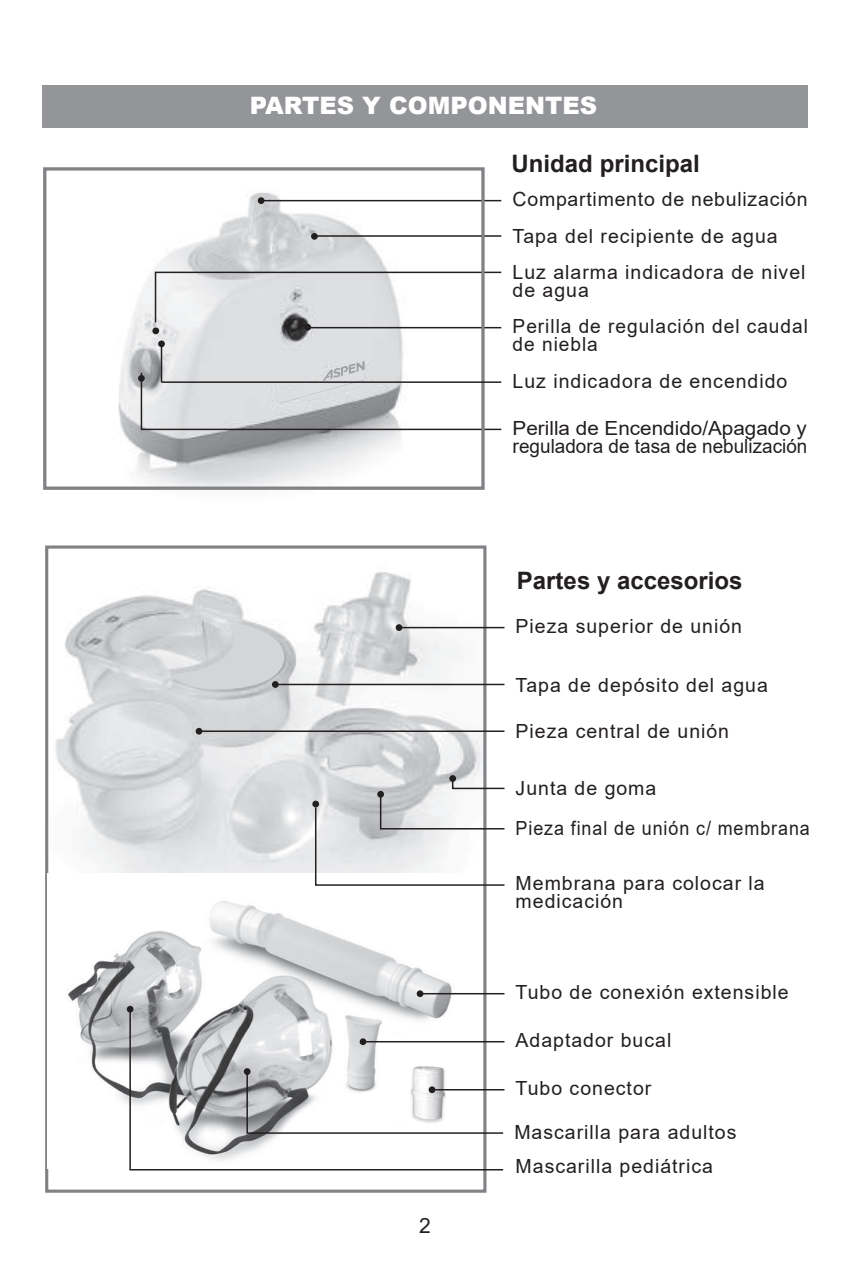
<style>
.page{position:relative;width:851px;height:1276px;background:#fff}
.page>*{position:absolute;margin:0;border:0;box-sizing:border-box;transform-origin:0 0}
.t1{font:700 24px "Arial";color:#231f20}
.t2{font:900 24px "Arial";color:#fff}
.t3{font:21px "Arial";color:#231f20}
.t4{font:19.5px/18px "Arial";letter-spacing:.05em;color:#231f20}
.t5{font:19.5px/18px "Arial";color:#231f20;scale:1.06 1}
</style>
<div class="page">
<img style="left:118px;top:193px;width:323px;height:293px">
<img style="left:55px;top:572px;width:427px;height:301px">
<svg style="left:167px;top:622px;width:121px;height:70px;background:#d2d3d5"></svg>
<div style="left:43px;top:86px;width:765px;height:42px;background:#939598"></div>
<hr style="left:263px;top:200px;width:238px;height:1px;background:#231f20">
<div style="left:258px;top:197px;width:6px;height:7px;background:#231f20;border-radius:50%"></div>
<hr style="left:314px;top:235px;width:187px;height:2px;background:#231f20">
<div style="left:311px;top:233px;width:7px;height:7px;background:#231f20;border-radius:50%"></div>
<hr style="left:308px;top:327px;width:193px;height:1px;background:#231f20">
<div style="left:304px;top:324px;width:7px;height:7px;background:#231f20;border-radius:50%"></div>
<div style="left:395px;top:624px;width:7px;height:7px;background:#231f20;border-radius:50%"></div>
<div style="left:272px;top:681px;width:7px;height:7px;background:#231f20;border-radius:50%"></div>
<svg style="left:196px;top:728px;width:6px;height:6px"></svg>
<div style="left:158px;top:340px;width:7px;height:7px;background:#231f20;border-radius:50%"></div>
<div style="left:152px;top:327px;width:7px;height:7px;background:#231f20;border-radius:50%"></div>
<div style="left:138px;top:375px;width:7px;height:7px;background:#231f20;border-radius:50%"></div>
<hr style="left:161px;top:344px;width:1px;height:38px;background:#231f20">
<div style="left:45px;top:545px;width:441px;height:647px;border:3px solid #808285"></div>
<div style="left:43px;top:167px;width:441px;height:323px;border:3px solid #808285"></div>
<hr style="left:399px;top:627px;width:105px;height:1px;background:#231f20">
<hr style="left:275px;top:684px;width:229px;height:1px;background:#231f20">
<hr style="left:199px;top:730px;width:305px;height:2px;background:#231f20">
<svg style="left:154px;top:254px;width:348px;height:70px"></svg>
<img style="left:48px;top:873px;width:432px;height:295px">
<div style="left:416px;top:990px;width:7px;height:7px;background:#231f20;border-radius:50%"></div>
<hr style="left:420px;top:993px;width:84px;height:1px;background:#231f20">
<svg style="left:127px;top:1006px;width:6px;height:6px"></svg>
<svg style="left:129px;top:1007px;width:375px;height:164px"></svg>
<svg style="left:314px;top:777px;width:191px;height:109px"></svg>
<div style="left:380px;top:1035px;width:57px;height:85px;background:#fff"></div>
<div style="left:359px;top:1038px;width:7px;height:7px;background:#231f20;border-radius:50%"></div>
<hr style="left:363px;top:1041px;width:141px;height:1px;background:#231f20">
<svg style="left:246px;top:1070px;width:258px;height:64px"></svg>
<img style="left:408px;top:1065px;width:39px;height:59px">
<img style="left:411px;top:1066px;width:34px;height:54px">
<div style="left:428px;top:1086px;width:7px;height:7px;background:#231f20;border-radius:50%"></div>
<hr style="left:435px;top:1089px;width:69px;height:1px;background:#231f20">
<svg style="left:140px;top:360px;width:362px;height:71px"></svg>
<hr style="left:161px;top:381px;width:340px;height:2px;background:#231f20">
<p class="t2" style="left:250px;top:88px;width:348px">PARTES Y COMPONENTES</p>
<p class="t1" style="left:511px;top:147px;width:190px">Unidad principal</p>
<p class="t4" style="left:512px;top:181px;width:296px;line-height:36px">Compartimento de nebulización<br>Tapa del recipiente de agua</p>
<p class="t4" style="left:512px;top:263px;width:294px">Luz alarma indicadora de nivel de agua</p>
<p class="t4" style="left:512px;top:317px;width:297px">Perilla de regulación del caudal de niebla</p>
<p class="t4" style="left:512px;top:372px;width:276px">Luz indicadora de encendido</p>
<p class="t5" style="left:512px;top:419px;width:279px">Perilla de Encendido/Apagado y reguladora de tasa de nebulización</p>
<p class="t1" style="left:517px;top:563px;width:227px">Partes y accesorios</p>
<p class="t4" style="left:515px;top:617px;width:228px">Pieza superior de unión</p>
<p class="t4" style="left:515px;top:676px;width:254px">Tapa de depósito del agua</p>
<p class="t4" style="left:515px;top:722px;width:215px">Pieza central de unión</p>
<p class="t4" style="left:515px;top:768px;width:296px;line-height:39.9px">Junta de goma<br>Pieza final de unión c/ membrana</p>
<p class="t4" style="left:515px;top:874px;width:250px">Membrana para colocar la medicación</p>
<p class="t4" style="left:515px;top:983px;width:274px">Tubo de conexión extensible</p>
<p class="t4" style="left:515px;top:1031px;width:157px">Adaptador bucal</p>
<p class="t4" style="left:515px;top:1079px;width:137px">Tubo conector</p>
<p class="t4" style="left:514px;top:1122px;width:223px">Mascarilla para adultos</p>
<p class="t3" style="left:419px;top:1211px;width:13px">2</p>
<p class="t4" style="left:515px;top:1157px;width:199px">Mascarilla pediátrica</p>
</div>
